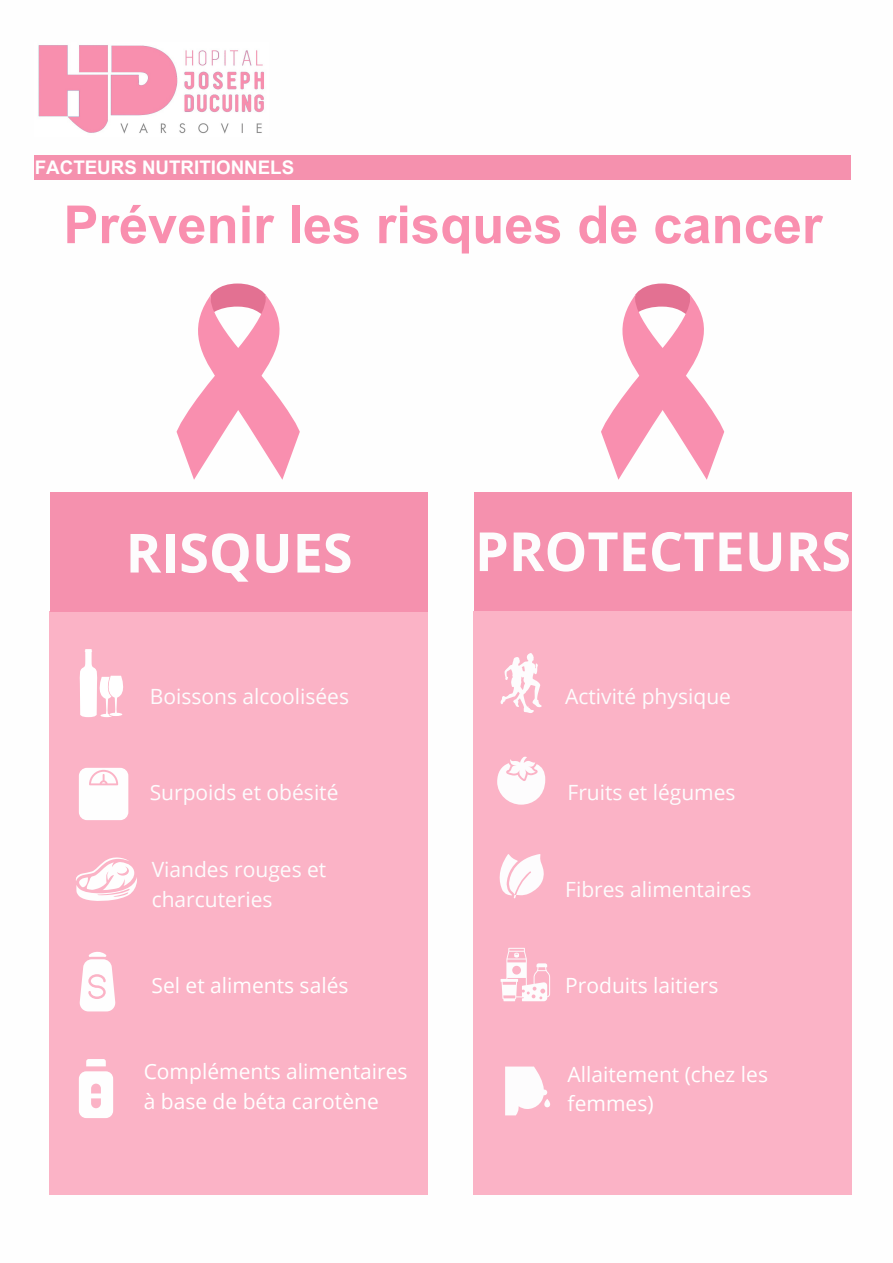
<style>
.page{position:relative;width:893px;height:1263px;background:#fff}
.page>*{position:absolute;margin:0;border:0;box-sizing:border-box;transform-origin:0 0}
.t1{font:700 54px "Open Sans";color:#fdfcfd}
.t2{font:700 52.5px "Arial MT Pro";color:#f98faf}
.t3{font:21px/29.2px "Open Sans";color:#fdfcfd}
.t4{font:21px/29.2px "Open Sans";color:#fff}
.t5{font:700 18.75px "Arial MT Pro";color:#fff}
</style>
<div class="page">
<img style="left:38px;top:45px;width:226px;height:89px">
<div style="left:35px;top:155px;width:816px;height:24px;background:#f591ae"></div>
<div style="left:50px;top:612px;width:377px;height:583px;background:#fbb3c6"></div>
<svg style="left:177px;top:283px;width:123px;height:197px"></svg>
<svg style="left:601px;top:283px;width:123px;height:197px"></svg>
<svg style="left:79px;top:649px;width:49px;height:68px"></svg>
<svg style="left:79px;top:768px;width:49px;height:52px"></svg>
<svg style="left:75px;top:857px;width:64px;height:44px"></svg>
<svg style="left:79px;top:952px;width:36px;height:59px"></svg>
<svg style="left:79px;top:1059px;width:34px;height:59px"></svg>
<div style="left:50px;top:493px;width:377px;height:119px;background:#f591ae"></div>
<div style="left:473px;top:493px;width:378px;height:119px;background:#f591ae"></div>
<div style="left:473px;top:612px;width:378px;height:583px;background:#fbb3c6"></div>
<svg style="left:500px;top:653px;width:41px;height:60px"></svg>
<svg style="left:497px;top:756px;width:48px;height:49px"></svg>
<svg style="left:497px;top:854px;width:47px;height:44px"></svg>
<svg style="left:500px;top:948px;width:50px;height:53px"></svg>
<svg style="left:505px;top:1066px;width:42px;height:49px"></svg>
<div style="left:544px;top:1099px;width:6px;height:8px;background:#fdfcfd;border-radius:3px"></div>
<p class="t5" style="left:35px;top:160px;width:261px">FACTEURS NUTRITIONNELS</p>
<p class="t2" style="left:63px;top:205px;width:760px">Prévenir les risques de cancer</p>
<p class="t1" style="left:126px;top:515px;width:228px">RISQUES</p>
<p class="t1" style="left:475px;top:513px;width:377px">PROTECTEURS</p>
<p class="t3" style="left:150px;top:681px;width:201px">Boissons alcoolisées</p>
<p class="t3" style="left:565px;top:681px;width:167px">Activité physique</p>
<p class="t3" style="left:150px;top:777px;width:190px">Surpoids et obésité</p>
<p class="t3" style="left:567px;top:777px;width:169px">Fruits et légumes</p>
<p class="t3" style="left:152px;top:855px;width:176px">Viandes rouges et charcuteries</p>
<p class="t3" style="left:565px;top:874px;width:188px">Fibres alimentaires</p>
<p class="t4" style="left:151px;top:970px;width:198px">Sel et aliments salés</p>
<p class="t4" style="left:565px;top:970px;width:155px">Produits laitiers</p>
<p class="t4" style="left:144px;top:1056px;width:265px">Compléments alimentaires à base de béta carotène</p>
<p class="t4" style="left:567px;top:1059px;width:202px">Allaitement (chez les femmes)</p>
</div>
